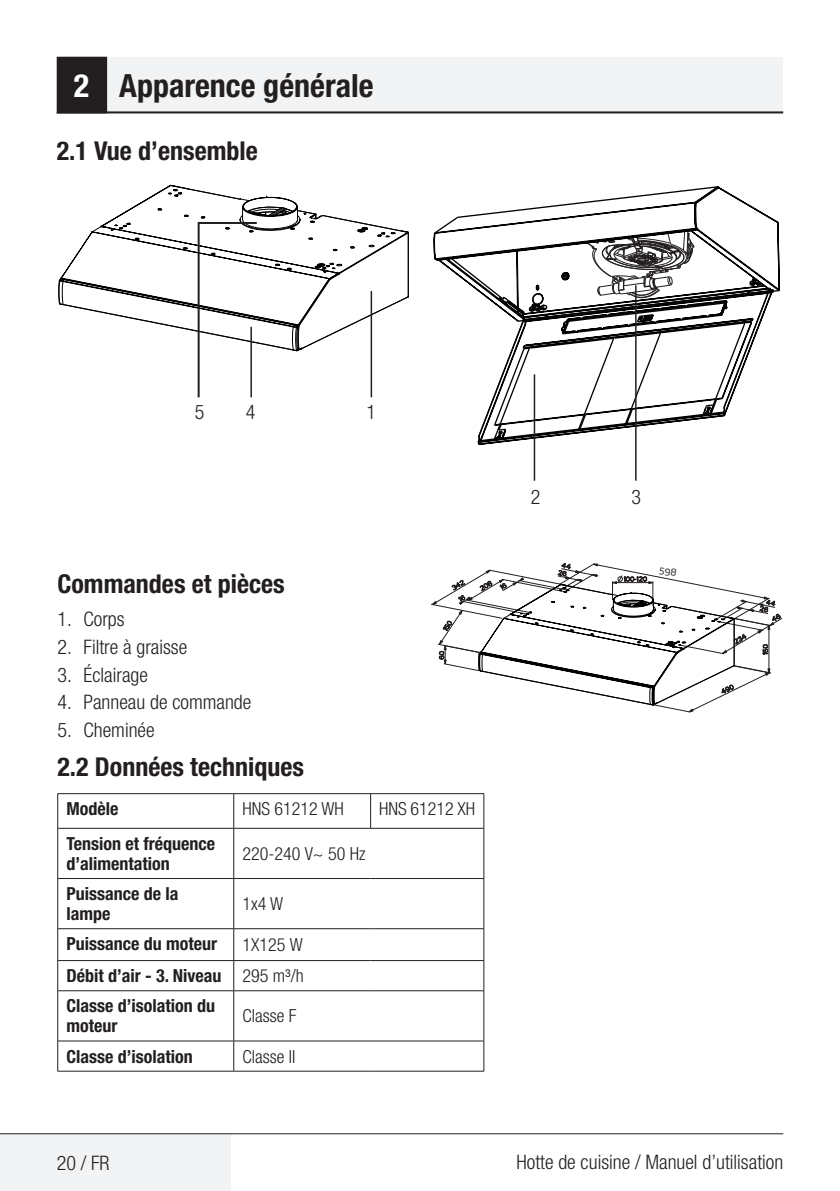
<style>
.page{position:relative;width:840px;height:1191px;background:#fff}
.page>*{position:absolute;margin:0;border:0;box-sizing:border-box;transform-origin:0 0}
.Unite_Baslik_Icerik{font:700 condensed 32px "Helvetica Neue LT Pro";color:#231f20}
.Alt_Baslik_Icerik{font:700 condensed 26px "Helvetica Neue LT Pro";color:#231f20}
.Duz_Metin{font:300 condensed 20px "Helvetica Neue LT Pro";color:#231f20}
.Tablo_yazi_baslik{font:700 condensed 18px/20px "Helvetica Neue LT Pro";color:#231f20}
.Tablo_yazı{font:300 condensed 18px "Helvetica Neue LT Pro";color:#231f20}
.s1{color:#fff}
</style>
<div class="page">
<div style="left:57px;top:57px;width:725px;height:56px;background:#f2f3f4"></div>
<hr style="left:57px;top:111px;width:725px;height:2px;background:#231f20">
<div style="left:58px;top:58px;width:48px;height:54px;background:#231f20"></div>
<div style="left:57px;top:57px;width:50px;height:56px;border:2px solid #231f20"></div>
<div style="left:0;top:1133px;width:230px;height:58px;background:#f2f3f4"></div>
<hr style="left:0;top:1133px;width:782px;height:1px;background:#231f20">
<hr style="left:483px;top:828px;width:1px;height:50px;background:#231f20">
<hr style="left:483px;top:878px;width:1px;height:50px;background:#231f20">
<hr style="left:483px;top:929px;width:1px;height:31px;background:#231f20">
<hr style="left:483px;top:960px;width:1px;height:30px;background:#231f20">
<hr style="left:483px;top:991px;width:1px;height:49px;background:#231f20">
<hr style="left:483px;top:1041px;width:1px;height:30px;background:#231f20">
<hr style="left:57px;top:793px;width:177px;height:1px;background:#231f20">
<hr style="left:57px;top:794px;width:1px;height:34px;background:#231f20">
<hr style="left:234px;top:793px;width:136px;height:1px;background:#231f20">
<hr style="left:233px;top:794px;width:1px;height:34px;background:#231f20">
<hr style="left:370px;top:793px;width:114px;height:1px;background:#231f20">
<hr style="left:370px;top:794px;width:1px;height:34px;background:#231f20">
<hr style="left:483px;top:794px;width:1px;height:34px;background:#231f20">
<hr style="left:57px;top:828px;width:177px;height:1px;background:#231f20">
<hr style="left:57px;top:828px;width:1px;height:50px;background:#231f20">
<hr style="left:234px;top:828px;width:136px;height:1px;background:#231f20">
<hr style="left:233px;top:828px;width:1px;height:50px;background:#231f20">
<hr style="left:370px;top:828px;width:114px;height:1px;background:#231f20">
<hr style="left:57px;top:878px;width:177px;height:1px;background:#231f20">
<hr style="left:57px;top:878px;width:1px;height:50px;background:#231f20">
<hr style="left:234px;top:878px;width:136px;height:1px;background:#231f20">
<hr style="left:233px;top:878px;width:1px;height:50px;background:#231f20">
<hr style="left:370px;top:878px;width:114px;height:1px;background:#231f20">
<hr style="left:57px;top:928px;width:177px;height:1px;background:#231f20">
<hr style="left:57px;top:929px;width:1px;height:31px;background:#231f20">
<hr style="left:234px;top:928px;width:136px;height:1px;background:#231f20">
<hr style="left:233px;top:929px;width:1px;height:31px;background:#231f20">
<hr style="left:370px;top:928px;width:114px;height:1px;background:#231f20">
<hr style="left:57px;top:960px;width:177px;height:1px;background:#231f20">
<hr style="left:57px;top:960px;width:1px;height:30px;background:#231f20">
<hr style="left:234px;top:960px;width:136px;height:1px;background:#231f20">
<hr style="left:233px;top:960px;width:1px;height:30px;background:#231f20">
<hr style="left:370px;top:960px;width:114px;height:1px;background:#231f20">
<hr style="left:57px;top:990px;width:177px;height:1px;background:#231f20">
<hr style="left:57px;top:991px;width:1px;height:49px;background:#231f20">
<hr style="left:234px;top:990px;width:136px;height:1px;background:#231f20">
<hr style="left:233px;top:991px;width:1px;height:49px;background:#231f20">
<hr style="left:370px;top:990px;width:114px;height:1px;background:#231f20">
<hr style="left:57px;top:1040px;width:177px;height:1px;background:#231f20">
<hr style="left:57px;top:1041px;width:1px;height:30px;background:#231f20">
<hr style="left:234px;top:1040px;width:136px;height:1px;background:#231f20">
<hr style="left:233px;top:1041px;width:1px;height:30px;background:#231f20">
<hr style="left:370px;top:1040px;width:114px;height:1px;background:#231f20">
<hr style="left:57px;top:1070px;width:177px;height:1px;background:#231f20">
<hr style="left:234px;top:1070px;width:136px;height:1px;background:#231f20">
<hr style="left:370px;top:1070px;width:114px;height:1px;background:#231f20">
<svg style="left:436px;top:186px;width:343px;height:258px"></svg>
<svg style="left:64px;top:226px;width:345px;height:87px"></svg>
<hr style="left:533px;top:374px;width:2px;height:107px;background:#231f20">
<hr style="left:634px;top:285px;width:2px;height:196px;background:#231f20">
<svg style="left:101px;top:185px;width:307px;height:213px"></svg>
<svg style="left:431px;top:563px;width:351px;height:149px"></svg>
<p class="Unite_Baslik_Icerik" style="left:74px;top:66px;width:301px"><span class="s1">2</span> Apparence générale</p>
<p class="Alt_Baslik_Icerik" style="left:57px;top:135px;width:202px">2.1 Vue d’ensemble</p>
<p class="Duz_Metin" style="left:195px;top:400px;width:11px">5</p>
<p class="Duz_Metin" style="left:245px;top:400px;width:11px">4</p>
<p class="Duz_Metin" style="left:366px;top:400px;width:11px">1</p>
<p class="Alt_Baslik_Icerik" style="left:57px;top:568px;width:229px">Commandes et pièces</p>
<p class="Duz_Metin" style="left:57px;top:607px;width:69px">1. Corps</p>
<p class="Duz_Metin" style="left:57px;top:635px;width:131px">2. Filtre à graisse</p>
<p class="Duz_Metin" style="left:57px;top:663px;width:92px">3. Éclairage</p>
<p class="Duz_Metin" style="left:57px;top:690px;width:195px">4. Panneau de commande</p>
<p class="Duz_Metin" style="left:57px;top:718px;width:99px">5. Cheminée</p>
<p class="Alt_Baslik_Icerik" style="left:57px;top:751px;width:248px">2.2 Données techniques</p>
<p class="Tablo_yazi_baslik" style="left:66px;top:798px;width:53px">Modèle</p>
<p class="Tablo_yazı" style="left:242px;top:798px;width:103px">HNS 61212 WH</p>
<p class="Tablo_yazı" style="left:379px;top:798px;width:97px">HNS 61212 XH</p>
<p class="Tablo_yazi_baslik" style="left:66px;top:833px;width:150px">Tension et fréquence d’alimentation</p>
<p class="Tablo_yazı" style="left:242px;top:843px;width:124px">220-240 V~ 50 Hz</p>
<p class="Tablo_yazi_baslik" style="left:66px;top:883px;width:113px">Puissance de la lampe</p>
<p class="Tablo_yazı" style="left:242px;top:893px;width:42px">1x4 W</p>
<p class="Tablo_yazi_baslik" style="left:66px;top:933px;width:152px">Puissance du moteur</p>
<p class="Tablo_yazı" style="left:242px;top:934px;width:62px">1X125 W</p>
<p class="Tablo_yazi_baslik" style="left:66px;top:965px;width:156px">Débit d’air - 3. Niveau</p>
<p class="Tablo_yazı" style="left:242px;top:965px;width:63px">295 m³/h</p>
<p class="Tablo_yazi_baslik" style="left:66px;top:995px;width:150px">Classe d’isolation du moteur</p>
<p class="Tablo_yazı" style="left:242px;top:1005px;width:55px">Classe F</p>
<p class="Tablo_yazi_baslik" style="left:66px;top:1045px;width:128px">Classe d’isolation</p>
<p class="Tablo_yazı" style="left:242px;top:1045px;width:54px">Classe II</p>
<p class="Duz_Metin" style="left:530px;top:485px;width:11px">2</p>
<p class="Duz_Metin" style="left:631px;top:485px;width:11px">3</p>
<p class="Duz_Metin" style="left:57px;top:1151px;width:54px">20 / FR</p>
<p class="Duz_Metin" style="left:516px;top:1150px;width:268px">Hotte de cuisine / Manuel d’utilisation</p>
</div>
